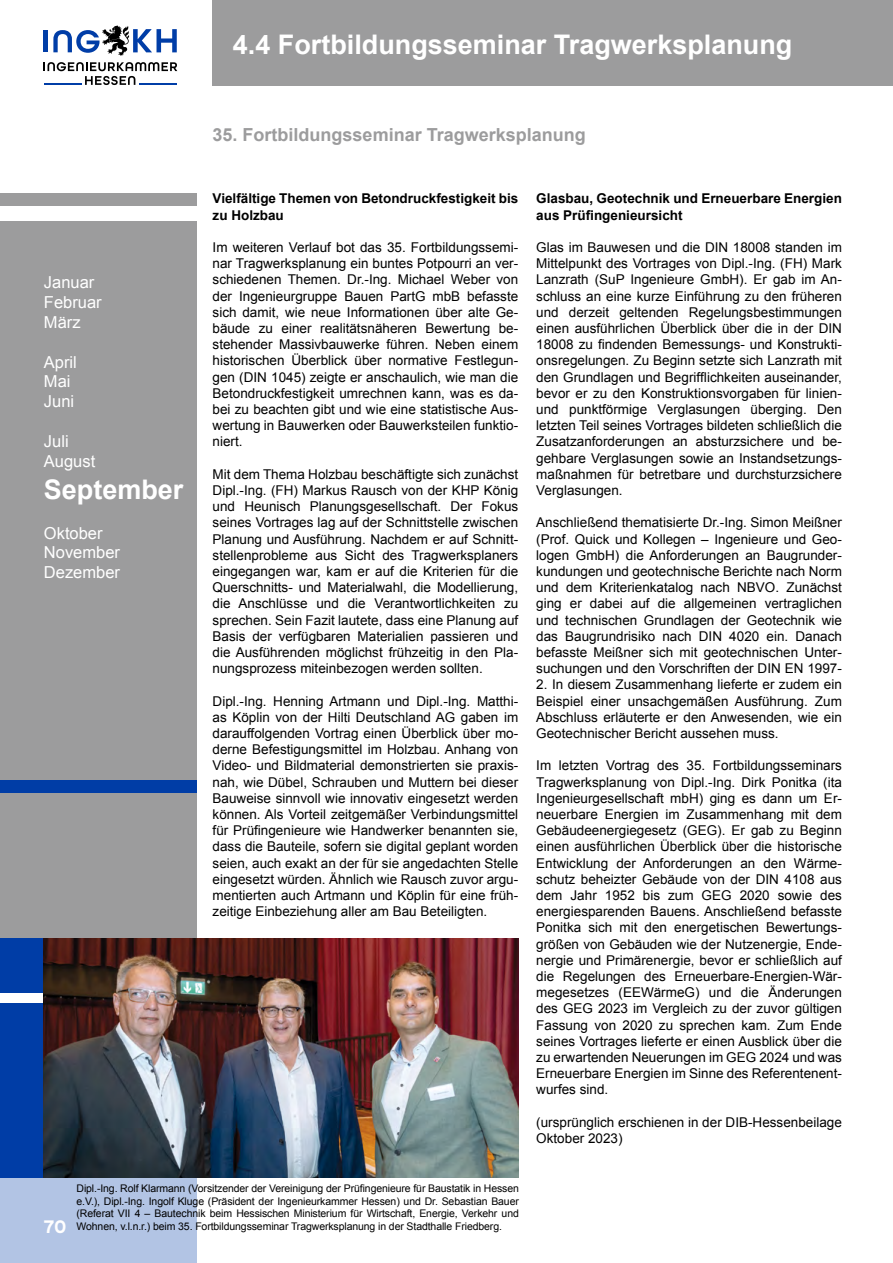
<style>
.page{position:relative;width:893px;height:1263px;background:#fff}
.page>*{position:absolute;margin:0;border:0;box-sizing:border-box;transform-origin:0 0}
.t1{font:700 27px "Arial";color:#fff}
.t2{font:700 18px "Arial";color:#9c9c9d}
.t3{font:700 18px "Interstate";color:#fff}
.t4{font:16.5px/19.8px "Arial";color:#fff}
.t5{font:13.5px/16.2px "Arial";color:#000;text-align:justify}
.t6{font:700 13.5px/16.2px "Arial";color:#000}
.t7{font:10.5px/12.6px "Arial";letter-spacing:-.01em;color:#000;text-align:justify}
</style>
<div class="page">
<svg style="left:44px;top:62px;width:133px;height:23px"></svg>
<hr style="left:139px;top:83px;width:38px;height:2px;background:#003da7">
<hr style="left:44px;top:83px;width:37px;height:2px;background:#003da7">
<hr style="left:44px;top:31px;width:4px;height:21px;background:#003da7">
<svg style="left:53px;top:26px;width:124px;height:30px"></svg>
<div style="left:213px;top:0;width:680px;height:85px;background:#9c9c9d"></div>
<div style="left:0;top:938px;width:196px;height:55px;background:#003da6"></div>
<div style="left:0;top:1003px;width:196px;height:260px;background:#003da6"></div>
<div style="left:0;top:221px;width:196px;height:717px;background:#9c9c9d"></div>
<div style="left:0;top:193px;width:196px;height:13px;background:#9c9c9d"></div>
<div style="left:0;top:780px;width:196px;height:13px;background:#003da6"></div>
<img style="left:44px;top:938px;width:474px;height:240px">
<div style="left:0;top:1178px;width:197px;height:85px;background:#b2c4e4"></div>
<h1 class="t1" style="left:233px;top:26px;width:561px">4.4 Fortbildungsseminar Tragwerksplanung</h1>
<p class="t4" style="left:44px;top:273px;width:59px">Januar<br>Februar<br>März</p>
<p class="t4" style="left:44px;top:352px;width:35px">April<br>Mai<br>Juni</p>
<p class="t4" style="left:44px;top:431px;width:53px">Juli<br>August</p>
<h1 class="t1" style="left:44px;top:472px;width:141px">September</h1>
<p class="t4" style="left:44px;top:523px;width:78px">Oktober<br>November<br>Dezember</p>
<h2 class="t2" style="left:213px;top:122px;width:375px">35. Fortbildungsseminar Tragwerksplanung</h2>
<p class="t6" style="left:213px;top:191px;width:307px">Vielfältige Themen von Betondruckfestigkeit bis zu Holzbau</p>
<p class="t5" style="left:213px;top:239px;width:307px">Im weiteren Verlauf bot das 35. Fortbildungssemi&shy;nar Tragwerksplanung ein buntes Potpourri an ver&shy;schiedenen Themen. Dr.-Ing. Michael Weber von der Ingenieurgruppe Bauen PartG mbB befasste sich damit, wie neue Informationen über alte Ge&shy;bäude zu einer realitätsnäheren Bewertung be&shy;stehender Massivbauwerke führen. Neben einem historischen Überblick über normative Festlegun&shy;gen (DIN 1045) zeigte er anschaulich, wie man die Betondruckfestigkeit umrechnen kann, was es da&shy;bei zu beachten gibt und wie eine statistische Aus&shy;wertung in Bauwerken oder Bauwerksteilen funktio&shy;niert.</p>
<p class="t5" style="left:213px;top:466px;width:307px">Mit dem Thema Holzbau beschäftigte sich zunächst Dipl.-Ing. (FH) Markus Rausch von der KHP König und Heunisch Planungsgesellschaft. Der Fokus seines Vortrages lag auf der Schnittstelle zwischen Planung und Ausführung. Nachdem er auf Schnitt&shy;stellenprobleme aus Sicht des Tragwerksplaners eingegangen war, kam er auf die Kriterien für die Querschnitts- und Materialwahl, die Modellierung, die Anschlüsse und die Verantwortlichkeiten zu sprechen. Sein Fazit lautete, dass eine Planung auf Basis der verfügbaren Materialien passieren und die Ausführenden möglichst frühzeitig in den Pla&shy;nungsprozess miteinbezogen werden sollten.</p>
<p class="t5" style="left:213px;top:693px;width:307px">Dipl.-Ing. Henning Artmann und Dipl.-Ing. Matthi&shy;as Köplin von der Hilti Deutschland AG gaben im darauffolgenden Vortrag einen Überblick über mo&shy;derne Befestigungsmittel im Holzbau. Anhang von Video- und Bildmaterial demonstrierten sie praxis&shy;nah, wie Dübel, Schrauben und Muttern bei dieser Bauweise sinnvoll wie innovativ eingesetzt werden können. Als Vorteil zeitgemäßer Verbindungsmittel für Prüfingenieure wie Handwerker benannten sie, dass die Bauteile, sofern sie digital geplant worden seien, auch exakt an der für sie angedachten Stelle eingesetzt würden. Ähnlich wie Rausch zuvor argu&shy;mentierten auch Artmann und Köplin für eine früh&shy;zeitige Einbeziehung aller am Bau Beteiligten.</p>
<p class="t6" style="left:536px;top:191px;width:307px">Glasbau, Geotechnik und Erneuerbare Energien aus Prüfingenieursicht</p>
<p class="t5" style="left:536px;top:239px;width:307px">Glas im Bauwesen und die DIN 18008 standen im Mittelpunkt des Vortrages von Dipl.-Ing. (FH) Mark Lanzrath (SuP Ingenieure GmbH). Er gab im An&shy;schluss an eine kurze Einführung zu den früheren und derzeit geltenden Regelungsbestimmungen einen ausführlichen Überblick über die in der DIN 18008 zu findenden Bemessungs- und Konstrukti&shy;onsregelungen. Zu Beginn setzte sich Lanzrath mit den Grundlagen und Begrifflichkeiten auseinander, bevor er zu den Konstruktionsvorgaben für linien&shy;und punktförmige Verglasungen überging. Den letzten Teil seines Vortrages bildeten schließlich die Zusatzanforderungen an absturzsichere und be&shy;gehbare Verglasungen sowie an Instandsetzungs&shy;maßnahmen für betretbare und durchsturzsichere Verglasungen.</p>
<p class="t5" style="left:536px;top:515px;width:307px">Anschließend thematisierte Dr.-Ing. Simon Meißner (Prof. Quick und Kollegen – Ingenieure und Geo&shy;logen GmbH) die Anforderungen an Baugrunder&shy;kundungen und geotechnische Berichte nach Norm und dem Kriterienkatalog nach NBVO. Zunächst ging er dabei auf die allgemeinen vertraglichen und technischen Grundlagen der Geotechnik wie das Baugrundrisiko nach DIN 4020 ein. Danach befasste Meißner sich mit geotechnischen Unter&shy;suchungen und den Vorschriften der DIN EN 1997-</p>
<p class="t5" style="left:536px;top:677px;width:307px">2. In diesem Zusammenhang lieferte er zudem ein Beispiel einer unsachgemäßen Ausführung. Zum Abschluss erläuterte er den Anwesenden, wie ein Geotechnischer Bericht aussehen muss.</p>
<p class="t5" style="left:536px;top:758px;width:307px">Im letzten Vortrag des 35. Fortbildungsseminars Tragwerksplanung von Dipl.-Ing. Dirk Ponitka (ita Ingenieurgesellschaft mbH) ging es dann um Er&shy;neuerbare Energien im Zusammenhang mit dem Gebäudeenergiegesetz (GEG). Er gab zu Beginn einen ausführlichen Überblick über die historische Entwicklung der Anforderungen an den Wärme&shy;schutz beheizter Gebäude von der DIN 4108 aus dem Jahr 1952 bis zum GEG 2020 sowie des energiesparenden Bauens. Anschließend befasste Ponitka sich mit den energetischen Bewertungs&shy;größen von Gebäuden wie der Nutzenergie, Ende&shy;nergie und Primärenergie, bevor er schließlich auf die Regelungen des Erneuerbare-Energien-Wär&shy;megesetzes (EEWärmeG) und die Änderungen des GEG 2023 im Vergleich zu der zuvor gültigen Fassung von 2020 zu sprechen kam. Zum Ende seines Vortrages lieferte er einen Ausblick über die zu erwartenden Neuerungen im GEG 2024 und was Erneuerbare Energien im Sinne des Referentenent&shy;wurfes sind.</p>
<p class="t5" style="left:536px;top:1114px;width:307px">(ursprünglich erschienen in der DIB-Hessenbeilage<br>Oktober 2023)</p>
<h2 class="t3" style="left:44px;top:1216px;width:24px">70</h2>
<p class="t7" style="left:77px;top:1182px;width:444px">Dipl.-Ing. Rolf Klarmann (Vorsitzender der Vereinigung der Prüfingenieure für Baustatik in Hessen e.V.), Dipl.-Ing. Ingolf Kluge (Präsident der Ingenieurkammer Hessen) und Dr. Sebastian Bauer (Referat VII 4 – Bautechnik beim Hessischen Ministerium für Wirtschaft, Energie, Verkehr und Wohnen, v.l.n.r.) beim 35. Fortbildungsseminar Tragwerksplanung in der Stadthalle Friedberg.</p>
</div>
